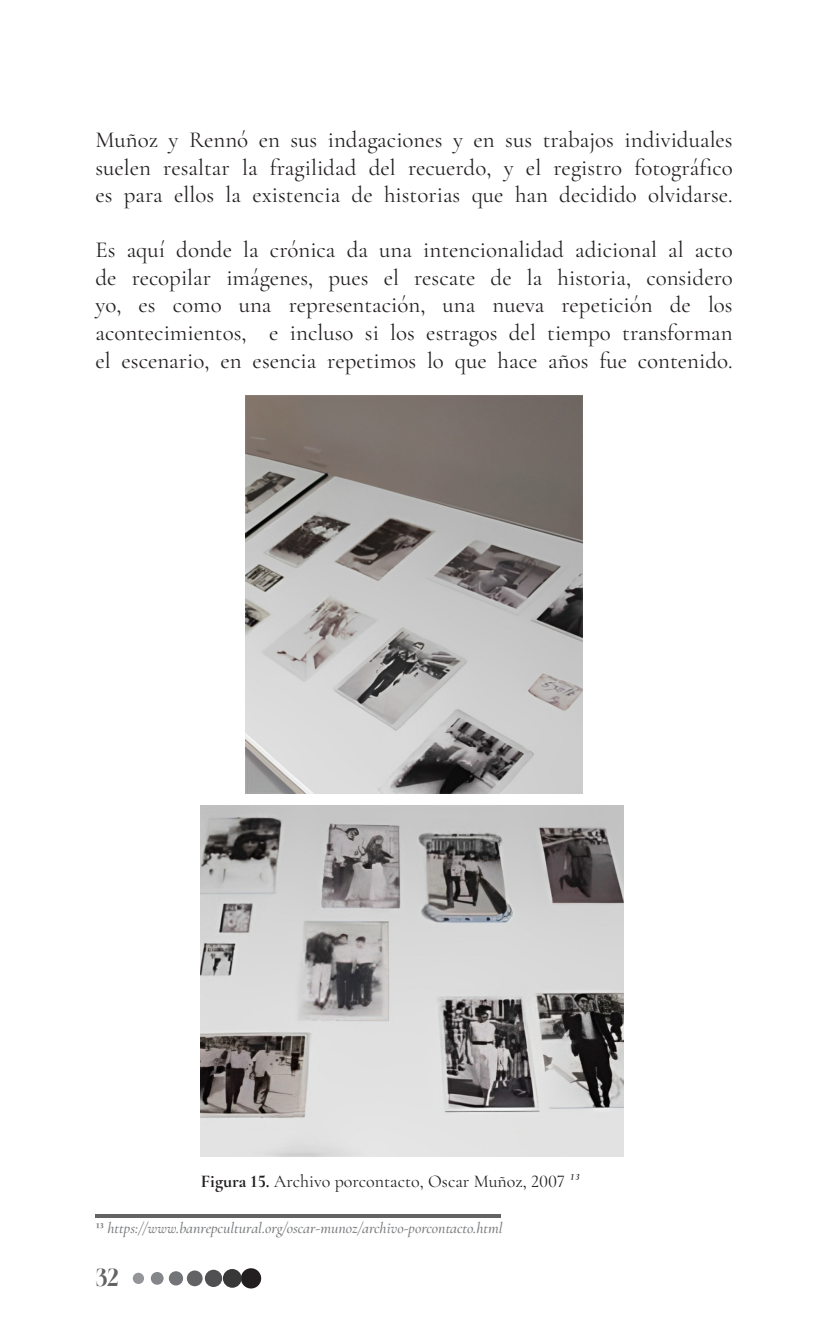
<style>
.page{position:relative;width:830px;height:1340px;background:#fff}
.page>*{position:absolute;margin:0;border:0;box-sizing:border-box;transform-origin:0 0}
._2párrafos{font:22.95px/27.4px "Cormorant Garamond";color:#231f20;text-align:justify}
.t1{font:22.5px "Gloock";color:#636366}
.figuras{font:18px "Cormorant Garamond";color:#231f20}
.citas{font:italic 500 15.75px "Cormorant Garamond";color:#76787b}
.s1{font-weight:700}
.s2{font-weight:500;font-style:italic}
.s3{font-weight:700;font-style:normal}
</style>
<div class="page">
<div style="left:241px;top:1268px;width:20px;height:20px;background:#231f20;border-radius:50%"></div>
<div style="left:223px;top:1268px;width:18px;height:19px;background:#383839;border-radius:50%"></div>
<div style="left:205px;top:1269px;width:17px;height:17px;background:#505052;border-radius:50%"></div>
<div style="left:187px;top:1270px;width:15px;height:16px;background:#636366;border-radius:50%"></div>
<div style="left:169px;top:1271px;width:14px;height:14px;background:#727477;border-radius:50%"></div>
<div style="left:151px;top:1271px;width:12px;height:13px;background:#848689;border-radius:50%"></div>
<div style="left:133px;top:1272px;width:11px;height:11px;background:#939598;border-radius:50%"></div>
<img style="left:246px;top:396px;width:336px;height:397px">
<img style="left:201px;top:805px;width:422px;height:351px">
<hr style="left:96px;top:1214px;width:404px;height:4px;background:#636366">
<p class="_2párrafos" style="left:95px;top:126px;width:638px">Muñoz y Rennó en sus indagaciones y en sus trabajos individuales suelen resaltar la fragilidad del recuerdo, y el registro fotográfico es para ellos la existencia de historias que han decidido olvidarse.</p>
<p class="_2párrafos" style="left:95px;top:236px;width:638px">Es aquí donde la crónica da una intencionalidad adicional al acto de recopilar imágenes, pues el rescate de la historia, considero yo, es como una representación, una nueva repetición de los acontecimientos, e incluso si los estragos del tiempo transforman el escenario, en esencia repetimos lo que hace años fue contenido.</p>
<p class="figuras" style="left:201px;top:1169px;width:379px"><span class="s1">Figura 15.</span> Archivo porcontacto, Oscar Muñoz, 2007 <span class="s2">¹³</span></p>
<p class="citas" style="left:96px;top:1215px;width:408px"><span class="s3">13</span> https://www.banrepcultural.org/oscar-munoz/archivo-porcontacto.html</p>
<p class="t1" style="left:96px;top:1263px;width:24px">32</p>
</div>
